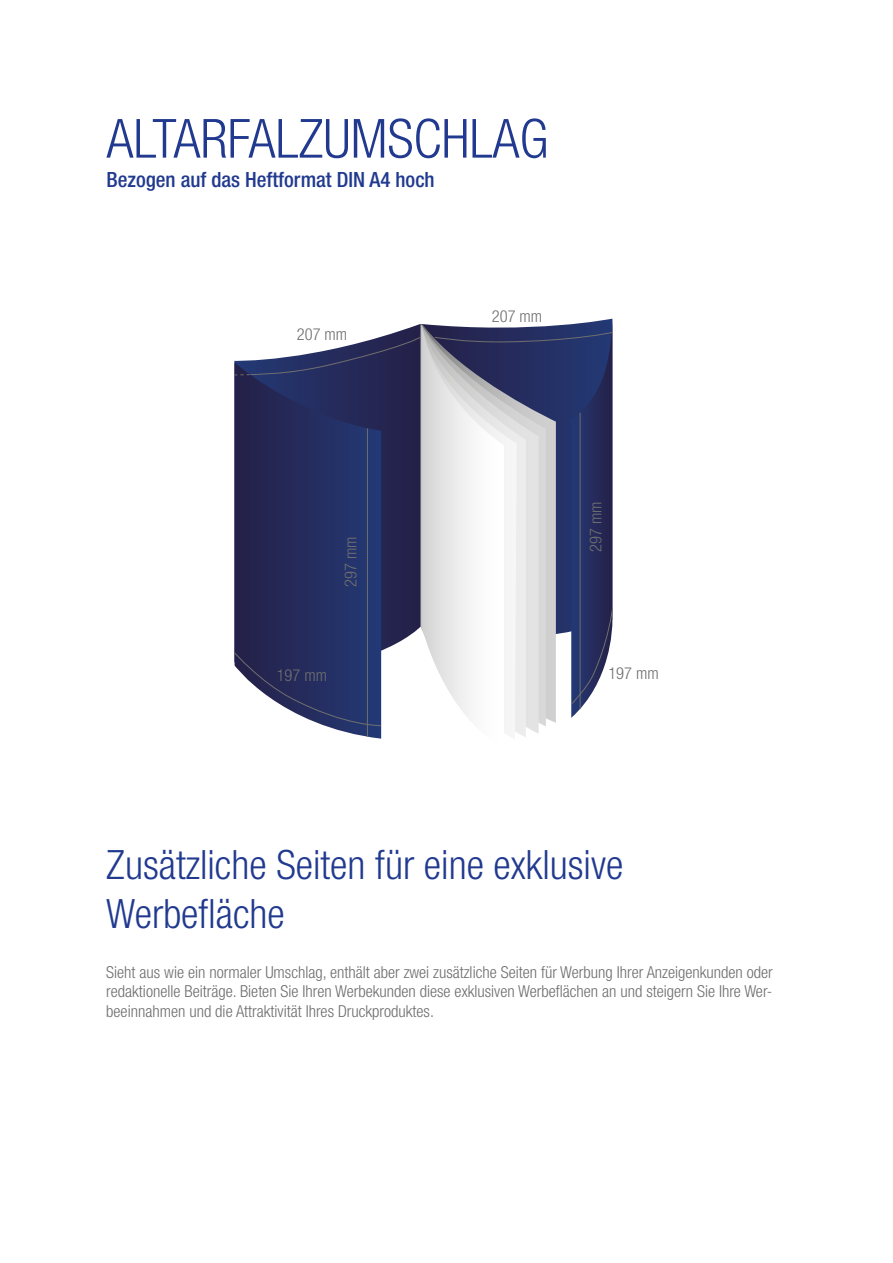
<style>
.page{position:relative;width:893px;height:1263px;background:#fff}
.page>*{position:absolute;margin:0;border:0;box-sizing:border-box;transform-origin:0 0}
.t1{font:300 condensed 54px "Helvetica Neue LT Std";color:#213a8f}
.t2{font:300 condensed 40.5px/48.6px "Helvetica Neue LT Std";color:#213a8f}
.t3{font:500 condensed 21px "Helvetica Neue LT Std";color:#213a8f}
.t4{font:300 condensed 16.5px/19.8px "Helvetica Neue LT Std";color:#706f6f;text-align:justify}
</style>
<div class="page">
<svg style="left:234px;top:319px;width:379px;height:420px"></svg>
<h1 class="t1" style="left:106px;top:108px;width:443px">ALTARFALZUMSCHLAG</h1>
<p class="t3" style="left:106px;top:167px;width:330px">Bezogen auf das Heftformat DIN A4 hoch</p>
<p class="t4" style="left:297px;top:324px;width:52px">207 mm</p>
<p class="t4" style="left:341px;top:587px;width:52px;rotate:-90deg">297 mm</p>
<p class="t4" style="left:492px;top:306px;width:52px">207 mm</p>
<p class="t4" style="left:586px;top:551px;width:52px;rotate:-90deg">297 mm</p>
<p class="t4" style="left:277px;top:665px;width:52px">197 mm</p>
<p class="t4" style="left:608px;top:663px;width:52px">197 mm</p>
<h2 class="t2" style="left:106px;top:840px;width:518px">Zusätzliche Seiten für eine exklusive<br>Werbefläche</h2>
<p class="t4" style="left:106px;top:962px;width:668px">Sieht aus wie ein normaler Umschlag, enthält aber zwei zusätzliche Seiten für Werbung Ihrer Anzeigenkunden oder redaktionelle Beiträge. Bieten Sie Ihren Werbekunden diese exklusiven Werbeflächen an und steigern Sie Ihre Wer&shy;beeinnahmen und die Attraktivität Ihres Druckproduktes.</p>
</div>
